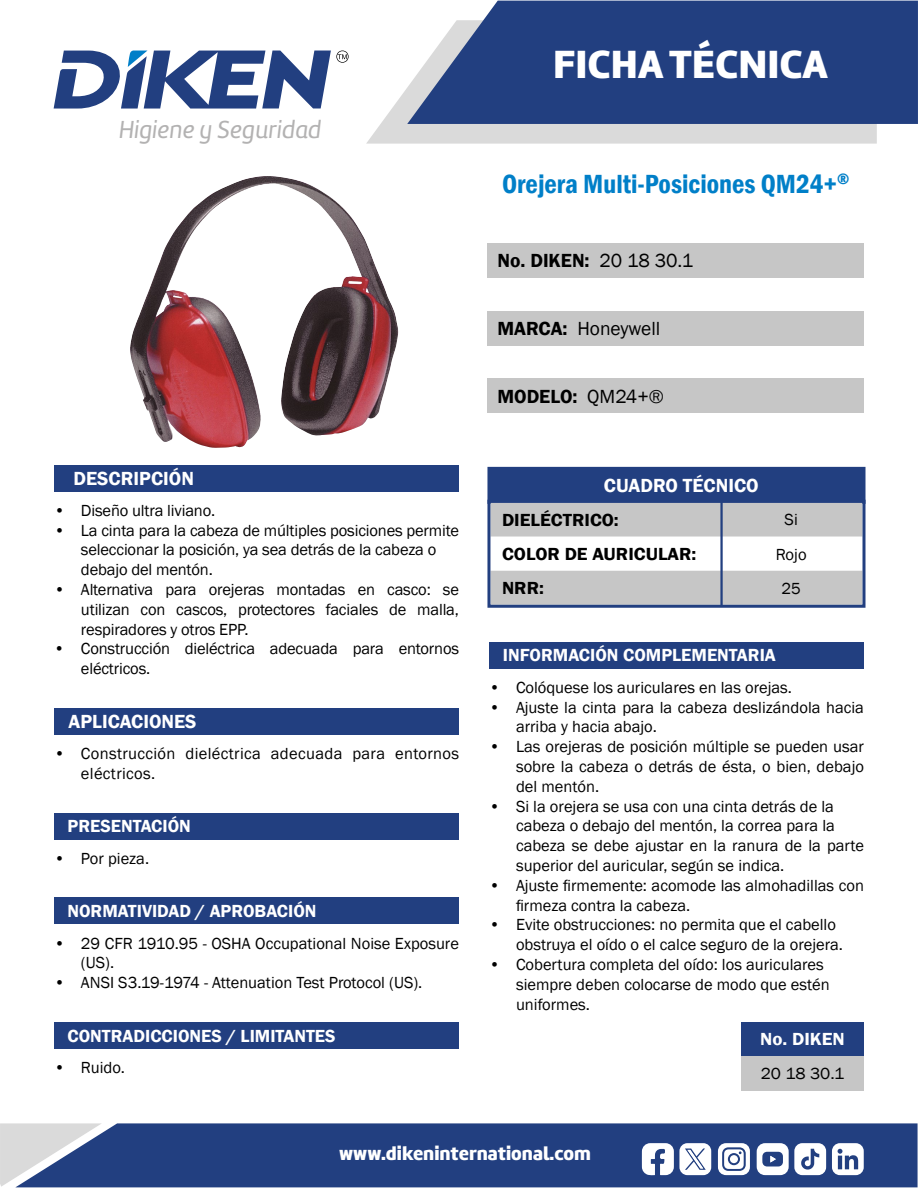
<style>
.page{position:relative;width:918px;height:1188px;background:#fff}
.page>*{position:absolute;margin:0;border:0;box-sizing:border-box;transform-origin:0 0}
.t1{font:40.8px "Amelia Basic Black";color:#fff}
.t2{font:600 condensed 27px "Franklin Gothic";color:#007fc8}
.t3{font:25.5px "Amelia Basic Italic";color:#b3b2b2}
.t4{font:600 19.5px "Franklin Gothic";color:#fff}
.t5{font:600 19.5px "Franklin Gothic";color:#000}
.t6{font:19.5px "Amelia Basic Black";color:#fff}
.t7{font:19.5px "Franklin Gothic";color:#000}
.t8{font:600 18px "Franklin Gothic";color:#fff}
.t9{font:600 18px "Franklin Gothic";color:#000;scale:1.05 1}
.t10{font:600 18px "Franklin Gothic";color:#fff;scale:1.05 1}
.t11{font:16.5px/19.8px "Franklin Gothic";color:#000}
.t12{font:16.5px/19.8px "Franklin Gothic";letter-spacing:.02em;color:#000}
.t13{font:16.5px "Franklin Gothic";color:#000;scale:1.05 1}
.s1{font-weight:400}
.s2{font-weight:600}
</style>
<div class="page">
<div style="left:102px;top:1123px;width:816px;height:64px;background:#223f80"></div>
<svg style="left:0;top:1123px;width:102px;height:64px;background:#9da8bf"></svg>
<svg style="left:366px;top:88px;width:511px;height:56px;background:#dedede"></svg>
<svg style="left:407px;top:1px;width:511px;height:123px;background:#344e8a"></svg>
<svg style="left:54px;top:50px;width:295px;height:59px"></svg>
<svg style="left:642px;top:1143px;width:69px;height:32px"></svg>
<svg style="left:718px;top:1143px;width:32px;height:32px"></svg>
<div style="left:730px;top:1155px;width:8px;height:8px;background:#fff;border-radius:50%"></div>
<svg style="left:757px;top:1143px;width:107px;height:32px"></svg>
<div style="left:489px;top:468px;width:375px;height:34px;background:#223f80"></div>
<div style="left:487px;top:467px;width:379px;height:37px;border:3px solid #223f80"></div>
<div style="left:488px;top:243px;width:376px;height:34px;background:#c6c6c6"></div>
<div style="left:488px;top:311px;width:376px;height:34px;background:#c6c6c6"></div>
<div style="left:488px;top:379px;width:376px;height:34px;background:#c6c6c6"></div>
<svg style="left:491px;top:504px;width:371px;height:100px"></svg>
<div style="left:487px;top:500px;width:379px;height:108px;border:3px solid #223f80"></div>
<hr style="left:720px;top:500px;width:3px;height:107px;background:#223f80">
<div style="left:741px;top:1022px;width:123px;height:34px;background:#223f80"></div>
<div style="left:741px;top:1056px;width:123px;height:34px;background:#c6c6c6"></div>
<img style="left:130px;top:179px;width:268px;height:269px">
<div style="left:54px;top:465px;width:405px;height:27px;background:#223f80"></div>
<div style="left:54px;top:708px;width:405px;height:27px;background:#223f80"></div>
<div style="left:54px;top:813px;width:405px;height:26px;background:#223f80"></div>
<div style="left:54px;top:898px;width:405px;height:26px;background:#223f80"></div>
<div style="left:54px;top:1022px;width:405px;height:27px;background:#223f80"></div>
<div style="left:489px;top:642px;width:375px;height:26px;background:#223f80"></div>
<h3 class="t3" style="left:119px;top:115px;width:204px">Higiene y Seguridad</h3>
<p class="t4" style="left:74px;top:467px;width:122px">DESCRIPCIÓN</p>
<p class="t11" style="left:54px;top:501px;width:163px">• Diseño ultra liviano.</p>
<p class="t11" style="left:81px;top:521px;width:380px;text-indent:-27px">• La cinta para la cabeza de múltiples posiciones permite seleccionar la posición, ya sea detrás de la cabeza o debajo del mentón.</p>
<p class="t11" style="left:81px;top:580px;width:380px;text-align:justify;text-indent:-27px">• Alternativa para orejeras montadas en casco: se utilizan con cascos, protectores faciales de malla, respiradores y otros EPP.</p>
<p class="t11" style="left:81px;top:639px;width:380px;text-indent:-27px">• Construcción dieléctrica adecuada para entornos eléctricos.</p>
<p class="t4" style="left:69px;top:710px;width:129px">APLICACIONES</p>
<p class="t12" style="left:81px;top:744px;width:380px;text-indent:-27px">• Construcción dieléctrica adecuada para entornos eléctricos.</p>
<p class="t8" style="left:68px;top:815px;width:125px">PRESENTACIÓN</p>
<p class="t11" style="left:54px;top:849px;width:97px">• Por pieza.</p>
<p class="t8" style="left:68px;top:900px;width:251px">NORMATIVIDAD / APROBACIÓN</p>
<p class="t11" style="left:81px;top:933px;width:380px;text-indent:-27px">• 29 CFR 1910.95 - OSHA Occupational Noise Exposure (US).</p>
<p class="t11" style="left:54px;top:973px;width:370px">• ANSI S3.19-1974 - Attenuation Test Protocol (US).</p>
<p class="t8" style="left:68px;top:1025px;width:270px">CONTRADICCIONES / LIMITANTES</p>
<p class="t11" style="left:54px;top:1058px;width:73px">• Ruido.</p>
<h1 class="t1" style="left:553px;top:40px;width:276px">FICHA TÉCNICA</h1>
<h2 class="t2" style="left:502px;top:166px;width:349px">Orejera Multi-Posiciones QM24+<sup>®</sup></h2>
<p class="t5" style="left:497px;top:248px;width:197px">No. DIKEN: <span class="s1">20 18 30.1</span></p>
<p class="t7" style="left:497px;top:316px;width:164px"><span class="s2">MARCA:</span> Honeywell</p>
<p class="t5" style="left:497px;top:384px;width:168px">MODELO: <span class="s1">QM24+®</span></p>
<p class="t4" style="left:604px;top:474px;width:156px">CUADRO TÉCNICO</p>
<p class="t9" style="left:502px;top:509px;width:113px">DIELÉCTRICO:</p>
<p class="t11" style="left:785px;top:510px;width:15px">Si</p>
<p class="t9" style="left:502px;top:543px;width:187px">COLOR DE AURICULAR:</p>
<p class="t11" style="left:776px;top:544px;width:32px">Rojo</p>
<p class="t9" style="left:502px;top:577px;width:41px">NRR:</p>
<p class="t11" style="left:782px;top:578px;width:21px">25</p>
<p class="t8" style="left:503px;top:644px;width:274px">INFORMACIÓN COMPLEMENTARIA</p>
<p class="t11" style="left:489px;top:678px;width:304px">• Colóquese los auriculares en las orejas.</p>
<p class="t11" style="left:516px;top:698px;width:349px;text-indent:-27px">• Ajuste la cinta para la cabeza deslizándola hacia arriba y hacia abajo.</p>
<p class="t11" style="left:516px;top:737px;width:349px;text-align:justify;text-indent:-27px">• Las orejeras de posición múltiple se pueden usar sobre la cabeza o detrás de ésta, o bien, debajo del mentón.</p>
<p class="t11" style="left:516px;top:797px;width:349px;text-indent:-27px">• Si la orejera se usa con una cinta detrás de la cabeza o debajo del mentón, la correa para la cabeza se debe ajustar en la ranura de la parte superior del auricular, según se indica.</p>
<p class="t11" style="left:516px;top:876px;width:349px;text-indent:-27px">• Ajuste firmemente: acomode las almohadillas con firmeza contra la cabeza.</p>
<p class="t11" style="left:516px;top:915px;width:329px;text-indent:-27px">• Evite obstrucciones: no permita que el cabello obstruya el oído o el calce seguro de la orejera.</p>
<p class="t11" style="left:516px;top:955px;width:315px;text-indent:-27px">• Cobertura completa del oído: los auriculares siempre deben colocarse de modo que estén uniformes.</p>
<p class="t10" style="left:760px;top:1028px;width:82px">No. DIKEN</p>
<p class="t13" style="left:761px;top:1063px;width:81px">20 18 30.1</p>
<p class="t6" style="left:339px;top:1142px;width:253px">www.dikeninternational.com</p>
</div>
